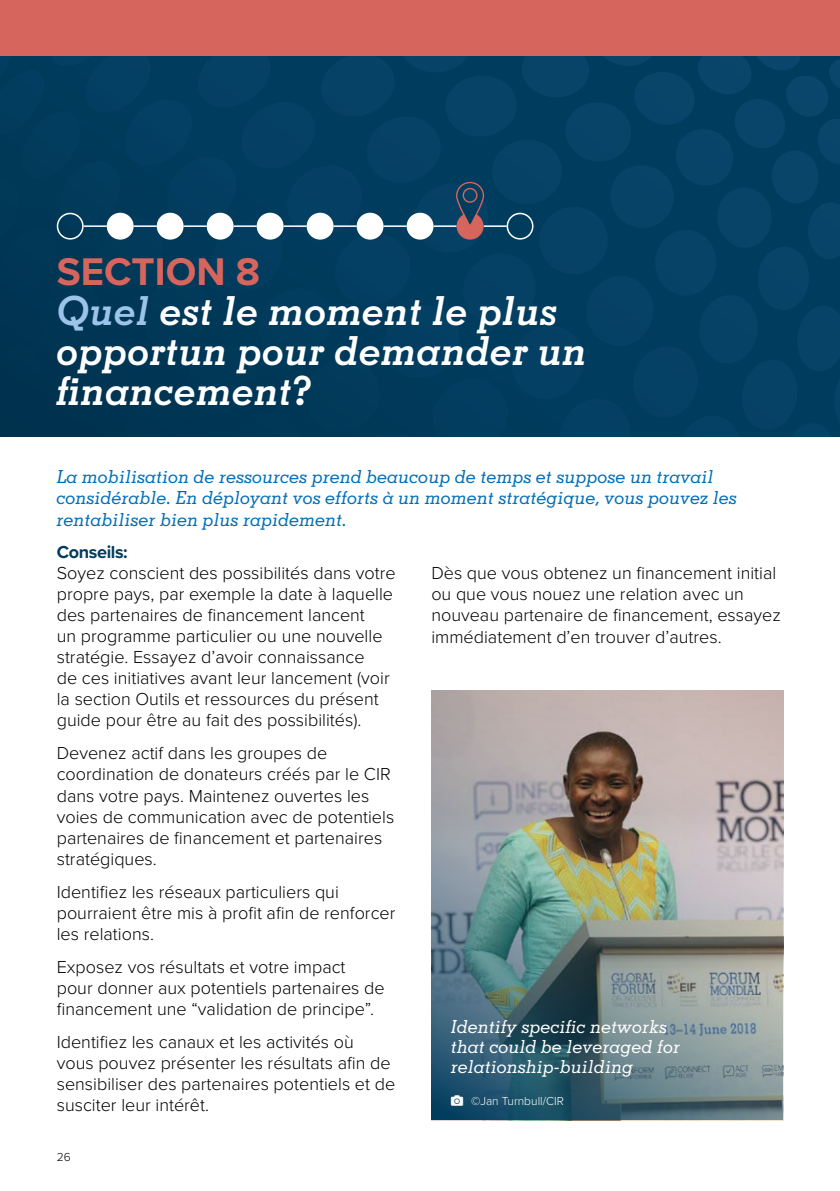
<style>
.page{position:relative;width:840px;height:1191px;background:#fff}
.page>*{position:absolute;margin:0;border:0;box-sizing:border-box;transform-origin:0 0}
.t1{font:italic 700 40px/40px "Memphis LT Std";color:#fff}
.t2{font:700 40px "Proxima Nova";color:#d6665d}
.t3{font:300 18px/21px "Proxima Nova";color:#000}
.t4{font:italic 500 18px/21.6px "Memphis LT Std";color:#006eb7}
.t5{font:italic 500 18px/20px "Memphis LT Std";color:#fff}
.t6{font:700 18px "Proxima Nova";letter-spacing:-.02em;color:#003c5e}
.t7{font:300 12px "Proxima Nova";color:#fff}
.t8{font:300 12px "Proxima Nova";color:#000}
.s1{color:#9cc4ea}
</style>
<div class="page">
<img style="left:431px;top:690px;width:351px;height:430px">
<svg style="left:0;top:0;width:839px;height:437px;background:#204460"></svg>
<svg style="left:451px;top:1095px;width:12px;height:11px"></svg>
<h1 class="t2" style="left:57px;top:241px;width:205px">SECTION 8</h1>
<h1 class="t1" style="left:57px;top:290px;width:532px"><span class="s1">Quel</span> est le moment le plus opportun pour demander un financement?</h1>
<p class="t4" style="left:57px;top:465px;width:681px">La mobilisation de ressources prend beaucoup de temps et suppose un travail considérable. En déployant vos efforts à un moment stratégique, vous pouvez les rentabiliser bien plus rapidement.</p>
<p class="t6" style="left:57px;top:539px;width:72px">Conseils:</p>
<p class="t3" style="left:57px;top:562px;width:340px">Soyez conscient des possibilités dans votre propre pays, par exemple la date à laquelle des partenaires de financement lancent<br>un programme particulier ou une nouvelle stratégie. Essayez d’avoir connaissance<br>de ces initiatives avant leur lancement (voir la section Outils et ressources du présent guide pour être au fait des possibilités).</p>
<p class="t3" style="left:57px;top:742px;width:339px">Devenez actif dans les groupes de coordination de donateurs créés par le CIR dans votre pays. Maintenez ouvertes les voies de communication avec de potentiels partenaires de financement et partenaires stratégiques.</p>
<p class="t3" style="left:57px;top:880px;width:340px">Identifiez les réseaux particuliers qui pourraient être mis à profit afin de renforcer les relations.</p>
<p class="t3" style="left:57px;top:955px;width:329px">Exposez vos résultats et votre impact pour donner aux potentiels partenaires de financement une “validation de principe”.</p>
<p class="t3" style="left:57px;top:1030px;width:340px">Identifiez les canaux et les activités où vous pouvez présenter les résultats afin de sensibiliser des partenaires potentiels et de susciter leur intérêt.</p>
<p class="t3" style="left:431px;top:562px;width:351px">Dès que vous obtenez un financement initial ou que vous nouez une relation avec un nouveau partenaire de financement, essayez immédiatement d’en trouver d’autres.</p>
<p class="t5" style="left:451px;top:1016px;width:231px">Identify specific networks that could be leveraged for relationship-building</p>
<p class="t7" style="left:471px;top:1092px;width:94px">©Jan Turnbull/CIR</p>
<p class="t8" style="left:57px;top:1147px;width:15px">26</p>
</div>
